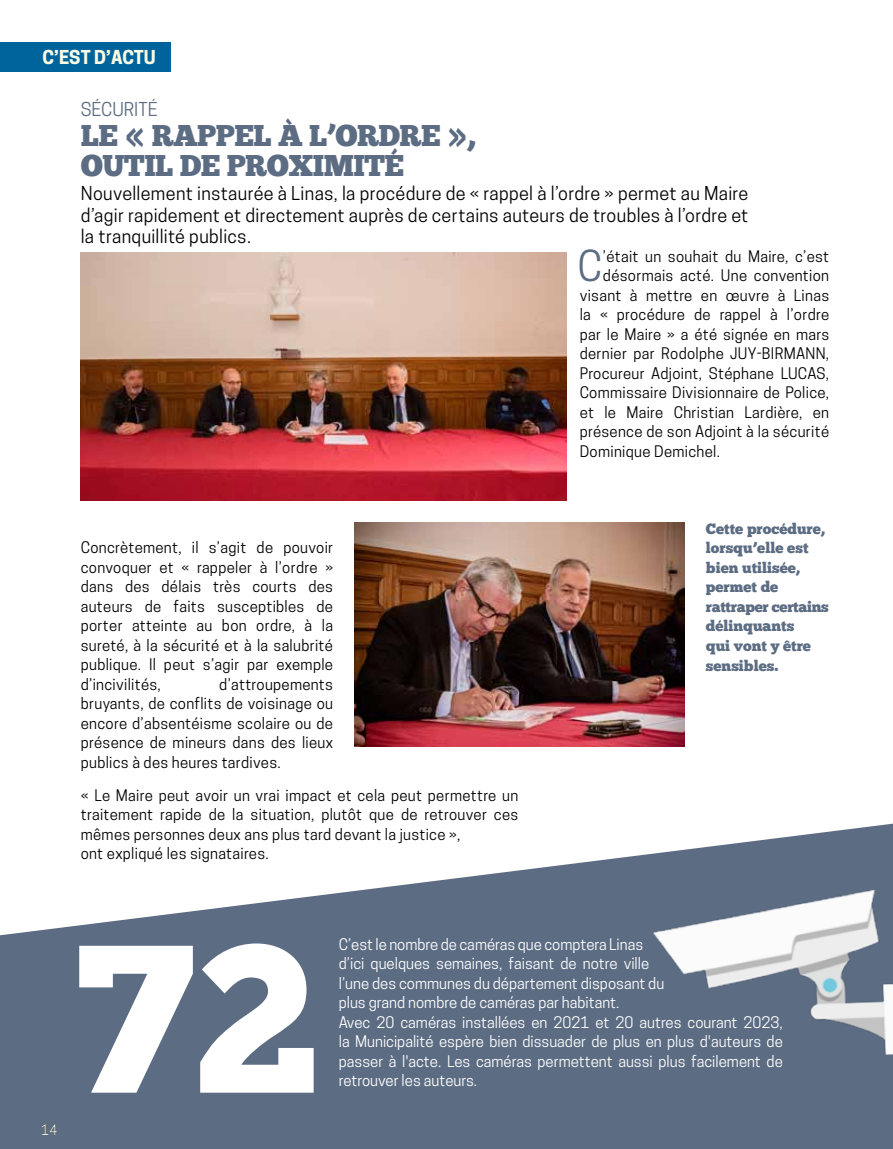
<style>
.page{position:relative;width:893px;height:1149px;background:#fff}
.page>*{position:absolute;margin:0;border:0;box-sizing:border-box;transform-origin:0 0}
.t1{font:210px "Chunk Five";color:#fff}
.t2{font:40.05px "Cooper Hewitt";color:#5c6c83}
.t3{font:30px/30px "Chunk Five";letter-spacing:-.02em;color:#5c6c83}
.t4{font:18px/21.6px "Cooper Hewitt";letter-spacing:.015em;color:#000;text-align:justify}
.t5{font:700 18px "Cooper Hewitt";color:#fcfce4}
.t6{font:18px "Cooper Hewitt";color:#5c6c83}
.t7{font:15px/19.5px "Cooper Hewitt";letter-spacing:.02em;color:#000;text-align:justify}
.t8{font:15px/19.5px "Cooper Hewitt";color:#fff}
.t9{font:15px/19.5px "Chunk Five";color:#5c6c83}
.t10{font:13.5px "Cooper Hewitt";color:#fcfce4}
</style>
<div class="page">
<svg style="left:0;top:823px;width:893px;height:325px;fill:#5c6c83"></svg>
<img style="left:652px;top:889px;width:241px;height:173px">
<img style="left:81px;top:252px;width:486px;height:248px">
<img style="left:354px;top:522px;width:331px;height:224px">
<div style="left:0;top:42px;width:170px;height:30px;background:#00649c"></div>
<p class="t5" style="left:43px;top:46px;width:115px">C’EST D’ACTU</p>
<p class="t6" style="left:81px;top:98px;width:78px">SÉCURITÉ</p>
<h3 class="t3" style="left:81px;top:120px;width:396px">LE « RAPPEL À L’ORDRE »,<br>OUTIL DE PROXIMITÉ</h3>
<p class="t4" style="left:81px;top:182px;width:669px">Nouvellement instaurée à Linas, la procédure de « rappel à l’ordre » permet au Maire d’agir rapidement et directement auprès de certains auteurs de troubles à l’ordre et la tranquillité publics.</p>
<h2 class="t2" style="left:577px;top:242px;width:26px">C</h2>
<p class="t7" style="left:603px;top:246px;width:228px">’était un souhait du Maire, c’est</p>
<p class="t7" style="left:603px;top:266px;width:228px">désormais acté. Une convention</p>
<p class="t7" style="left:580px;top:285px;width:251px">visant à mettre en œuvre à Linas</p>
<p class="t7" style="left:580px;top:305px;width:251px">la « procédure de rappel à l’ordre</p>
<p class="t7" style="left:580px;top:324px;width:251px">par le Maire » a été signée en mars</p>
<p class="t7" style="left:580px;top:344px;width:251px">dernier par Rodolphe JUY-BIRMANN,</p>
<p class="t7" style="left:580px;top:363px;width:251px">Procureur Adjoint, Stéphane LUCAS,</p>
<p class="t7" style="left:580px;top:383px;width:251px">Commissaire Divisionnaire de Police,</p>
<p class="t7" style="left:580px;top:402px;width:251px">et le Maire Christian Lardière, en</p>
<p class="t7" style="left:580px;top:422px;width:251px">présence de son Adjoint à la sécurité</p>
<p class="t7" style="left:580px;top:441px;width:142px">Dominique Demichel.</p>
<p class="t7" style="left:81px;top:537px;width:254px">Concrètement, il s’agit de pouvoir convoquer et « rappeler à l’ordre » dans des délais très courts des auteurs de faits susceptibles de porter atteinte au bon ordre, à la sureté, à la sécurité et à la salubrité publique. Il peut s’agir par exemple d’incivilités,</p>
<p class="t7" style="left:81px;top:674px;width:254px;text-indent:139px">d’attroupements bruyants, de conflits de voisinage ou encore d’absentéisme scolaire ou de présence de mineurs dans des lieux publics à des heures tardives.</p>
<p class="t7" style="left:81px;top:785px;width:439px;text-align:left">« Le Maire peut avoir un vrai impact et cela peut permettre un traitement rapide de la situation, plutôt que de retrouver ces mêmes personnes deux ans plus tard devant la justice »,<br>ont expliqué les signataires.</p>
<p class="t9" style="left:706px;top:519px;width:124px">Cette procédure, lorsqu’elle est bien utilisée, permet de rattraper certains délinquants<br>qui vont y être sensibles.</p>
<p class="t10" style="left:41px;top:1121px;width:18px">14</p>
<h1 class="t1" style="left:76px;top:893px;width:244px">72</h1>
<p class="t8" style="left:339px;top:933px;width:446px">C’est le nombre de caméras que comptera Linas<br>d’ici quelques semaines, faisant de notre ville<br>l’une des communes du département disposant du<br>plus grand nombre de caméras par habitant.<br>Avec 20 caméras installées en 2021 et 20 autres courant 2023, la Municipalité espère bien dissuader de plus en plus d'auteurs de passer à l'acte. Les caméras permettent aussi plus facilement de retrouver les auteurs.</p>
</div>
